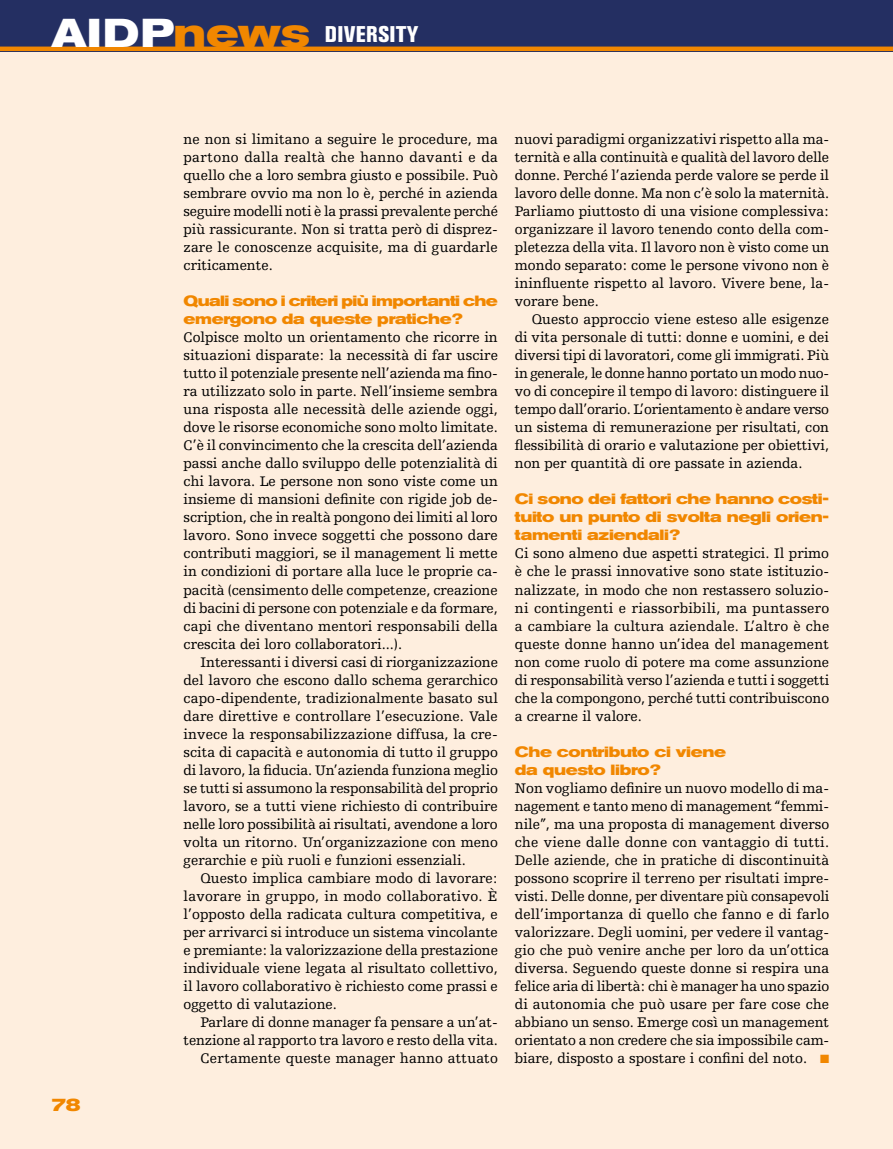
<style>
.page{position:relative;width:893px;height:1149px;background:#fff}
.page>*{position:absolute;margin:0;border:0;box-sizing:border-box;transform-origin:0 0}
.t1{font:800 condensed 22.5px "Akzidenz Grotesk BE";letter-spacing:.02em;color:#fff}
.t2{font:700 expanded 18px "Akzidenz Grotesk BE";color:#f18700}
.t3{font:14.7px/18px "Humanist Slabserif 712 BT";color:#000;text-align:justify}
.t4{font:700 expanded 14.7px/18px "Akzidenz Grotesk BE";letter-spacing:-.02em;color:#f18700;text-align:justify}
.t5{font:700 expanded 14.7px/18px "Akzidenz Grotesk BE";letter-spacing:-.04em;color:#f18700}
.s1{font-weight:700;font-stretch:expanded;font-size:39.9px}
.s2{font-weight:700;font-stretch:expanded;font-size:39.9px;color:#f18700}
.s3{color:#f18700}
</style>
<div class="page">
<div style="left:0;top:0;width:893px;height:1148px;background:#feeede"></div>
<div style="left:0;top:0;width:893px;height:51px;background:#242f62"></div>
<hr style="left:0;top:47px;width:893px;height:4px;background:#f18700">
<h1 class="t1" style="left:51px;top:21px;width:369px"><span class="s1">AIDP</span><span class="s2">news</span> DIVERSITY</h1>
<p class="t2" style="left:51px;top:1094px;width:32px">78</p>
<p class="t3" style="left:184px;top:130px;width:316px">ne non si limitano a seguire le procedure, ma partono dalla realtà che hanno davanti e da quello che a loro sembra giusto e possibile. Può sembrare ovvio ma non lo è, perché in azienda seguire modelli noti è la prassi prevalente perché più rassicurante. Non si tratta però di disprez&shy;zare le conoscenze acquisite, ma di guardarle criticamente.</p>
<p class="t5" style="left:184px;top:292px;width:316px">Quali sono i criteri più importanti che emergono da queste pratiche?</p>
<p class="t3" style="left:184px;top:328px;width:316px">Colpisce molto un orientamento che ricorre in situazioni disparate: la necessità di far uscire tutto il potenziale presente nell’azienda ma fino&shy;ra utilizzato solo in parte. Nell’insieme sembra una risposta alle necessità delle aziende oggi, dove le risorse economiche sono molto limitate.<br>C’è il convincimento che la crescita dell’azienda passi anche dallo sviluppo delle potenzialità di chi lavora. Le persone non sono viste come un insieme di mansioni definite con rigide job de&shy;scription, che in realtà pongono dei limiti al loro lavoro. Sono invece soggetti che possono dare contributi maggiori, se il management li mette in condizioni di portare alla luce le proprie ca&shy;pacità (censimento delle competenze, creazione di bacini di persone con potenziale e da formare, capi che diventano mentori responsabili della crescita dei loro collaboratori...).</p>
<p class="t3" style="left:184px;top:652px;width:316px;text-indent:17px">Interessanti i diversi casi di riorganizzazione del lavoro che escono dallo schema gerarchico capo-dipendente, tradizionalmente basato sul dare direttive e controllare l’esecuzione. Vale invece la responsabilizzazione diffusa, la cre&shy;scita di capacità e autonomia di tutto il gruppo di lavoro, la fiducia. Un’azienda funziona meglio se tutti si assumono la responsabilità del proprio lavoro, se a tutti viene richiesto di contribuire nelle loro possibilità ai risultati, avendone a loro volta un ritorno. Un’organizzazione con meno gerarchie e più ruoli e funzioni essenziali.</p>
<p class="t3" style="left:184px;top:868px;width:316px;text-indent:17px">Questo implica cambiare modo di lavorare: lavorare in gruppo, in modo collaborativo. È l’opposto della radicata cultura competitiva, e per arrivarci si introduce un sistema vincolante e premiante: la valorizzazione della prestazione individuale viene legata al risultato collettivo, il lavoro collaborativo è richiesto come prassi e oggetto di valutazione.</p>
<p class="t3" style="left:184px;top:1012px;width:316px;text-align:right">Parlare di donne manager fa pensare a un’at&shy;tenzione al rapporto tra lavoro e resto della vita.<br>Certamente queste manager hanno attuato</p>
<p class="t3" style="left:515px;top:130px;width:316px">nuovi paradigmi organizzativi rispetto alla ma&shy;ternità e alla continuità e qualità del lavoro delle donne. Perché l’azienda perde valore se perde il lavoro delle donne. Ma non c’è solo la maternità.<br>Parliamo piuttosto di una visione complessiva: organizzare il lavoro tenendo conto della com&shy;pletezza della vita. Il lavoro non è visto come un mondo separato: come le persone vivono non è ininfluente rispetto al lavoro. Vivere bene, la&shy;vorare bene.</p>
<p class="t3" style="left:515px;top:310px;width:316px;text-indent:17px">Questo approccio viene esteso alle esigenze di vita personale di tutti: donne e uomini, e dei diversi tipi di lavoratori, come gli immigrati. Più in generale, le donne hanno portato un modo nuo&shy;vo di concepire il tempo di lavoro: distinguere il tempo dall’orario. L’orientamento è andare verso un sistema di remunerazione per risultati, con flessibilità di orario e valutazione per obiettivi, non per quantità di ore passate in azienda.</p>
<p class="t4" style="left:515px;top:490px;width:316px">Ci sono dei fattori che hanno costi&shy;tuito un punto di svolta negli orien&shy;tamenti aziendali?</p>
<p class="t3" style="left:515px;top:544px;width:316px">Ci sono almeno due aspetti strategici. Il primo è che le prassi innovative sono state istituzio&shy;nalizzate, in modo che non restassero soluzio&shy;ni contingenti e riassorbibili, ma puntassero a cambiare la cultura aziendale. L’altro è che queste donne hanno un’idea del management non come ruolo di potere ma come assunzione di responsabilità verso l’azienda e tutti i soggetti che la compongono, perché tutti contribuiscono a crearne il valore.</p>
<p class="t4" style="left:515px;top:742px;width:213px">Che contributo ci viene da questo libro?</p>
<p class="t3" style="left:515px;top:778px;width:316px">Non vogliamo definire un nuovo modello di ma&shy;nagement e tanto meno di management “femmi&shy;nile”, ma una proposta di management diverso che viene dalle donne con vantaggio di tutti.<br>Delle aziende, che in pratiche di discontinuità possono scoprire il terreno per risultati impre&shy;visti. Delle donne, per diventare più consapevoli dell’importanza di quello che fanno e di farlo valorizzare. Degli uomini, per vedere il vantag&shy;gio che può venire anche per loro da un’ottica diversa. Seguendo queste donne si respira una felice aria di libertà: chi è manager ha uno spazio di autonomia che può usare per fare cose che abbiano un senso. Emerge così un management orientato a non credere che sia impossibile cam&shy;biare, disposto a spostare i confini del noto. <span class="s3">■</span></p>
</div>
